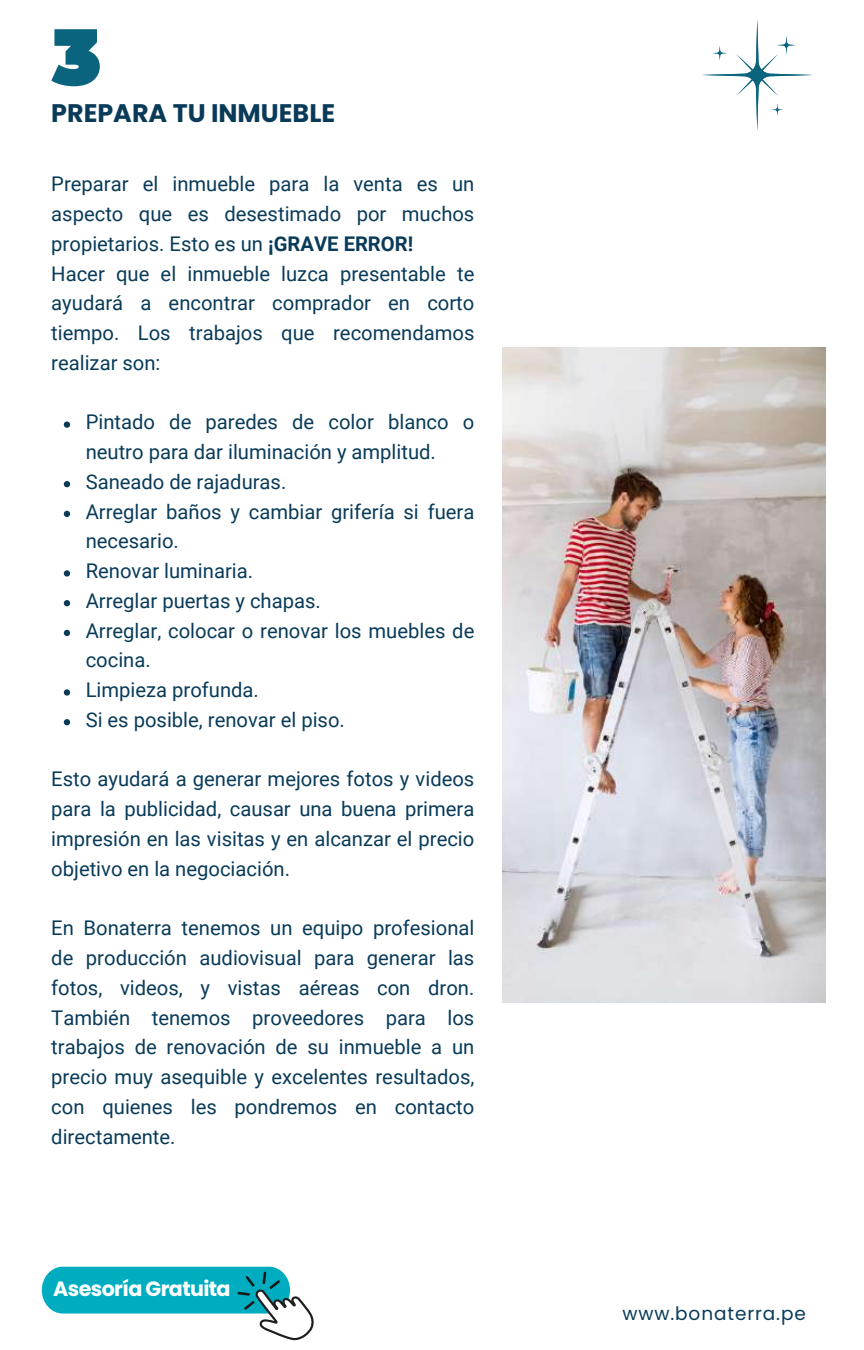
<style>
.page{position:relative;width:864px;height:1350px;background:#fff}
.page>*{position:absolute;margin:0;border:0;box-sizing:border-box;transform-origin:0 0}
.t1{font:700 25.43px "Poppins";color:#093b59}
.t2{font:700 20.7px "Poppins";letter-spacing:-.03em;color:#fff}
.t3{font:20.25px/29.7px "Roboto";color:#093b59}
.t4{font:18.45px "Poppins";letter-spacing:.05em;color:#093b59}
.s1{font-weight:700}
</style>
<div class="page">
<svg style="left:51px;top:29px;width:49px;height:57px"></svg>
<svg style="left:702px;top:20px;width:111px;height:110px"></svg>
<img style="left:503px;top:348px;width:322px;height:654px">
<svg style="left:64px;top:421px;width:6px;height:7px"></svg>
<svg style="left:64px;top:481px;width:6px;height:6px"></svg>
<svg style="left:64px;top:511px;width:6px;height:6px"></svg>
<svg style="left:64px;top:570px;width:6px;height:7px"></svg>
<svg style="left:64px;top:600px;width:6px;height:6px"></svg>
<svg style="left:64px;top:630px;width:6px;height:6px"></svg>
<svg style="left:64px;top:689px;width:6px;height:7px"></svg>
<svg style="left:64px;top:719px;width:6px;height:6px"></svg>
<div style="left:42px;top:1267px;width:248px;height:47px;background:#00acc0;border-radius:22px"></div>
<svg style="left:237px;top:1272px;width:77px;height:69px"></svg>
<p class="t1" style="left:51px;top:96px;width:285px">PREPARA TU INMUEBLE</p>
<p class="t3" style="left:51px;top:169px;width:425px">Preparar el inmueble para la venta es un aspecto que es desestimado por muchos propietarios. Esto es un <span class="s1">¡GRAVE ERROR!<br></span>Hacer que el inmueble luzca presentable te ayudará a encontrar comprador en corto tiempo. Los trabajos que recomendamos realizar son:</p>
<p class="t3" style="left:86px;top:408px;width:390px">Pintado de paredes de color blanco o neutro para dar iluminación y amplitud.<br>Saneado de rajaduras.<br>Arreglar baños y cambiar grifería si fuera necesario.<br>Renovar luminaria.<br>Arreglar puertas y chapas.<br>Arreglar, colocar o renovar los muebles de cocina.<br>Limpieza profunda.<br>Si es posible, renovar el piso.</p>
<p class="t3" style="left:51px;top:765px;width:425px;text-align:justify">Esto ayudará a generar mejores fotos y videos para la publicidad, causar una buena primera impresión en las visitas y en alcanzar el precio objetivo en la negociación.</p>
<p class="t3" style="left:51px;top:913px;width:425px;text-align:justify">En Bonaterra tenemos un equipo profesional de producción audiovisual para generar las fotos, videos, y vistas aéreas con dron.<br>También tenemos proveedores para los trabajos de renovación de su inmueble a un precio muy asequible y excelentes resultados, con quienes les pondremos en contacto directamente.</p>
<p class="t2" style="left:53px;top:1274px;width:179px">Asesoría Gratuita</p>
<p class="t4" style="left:622px;top:1301px;width:185px">www.bonaterra.pe</p>
</div>
